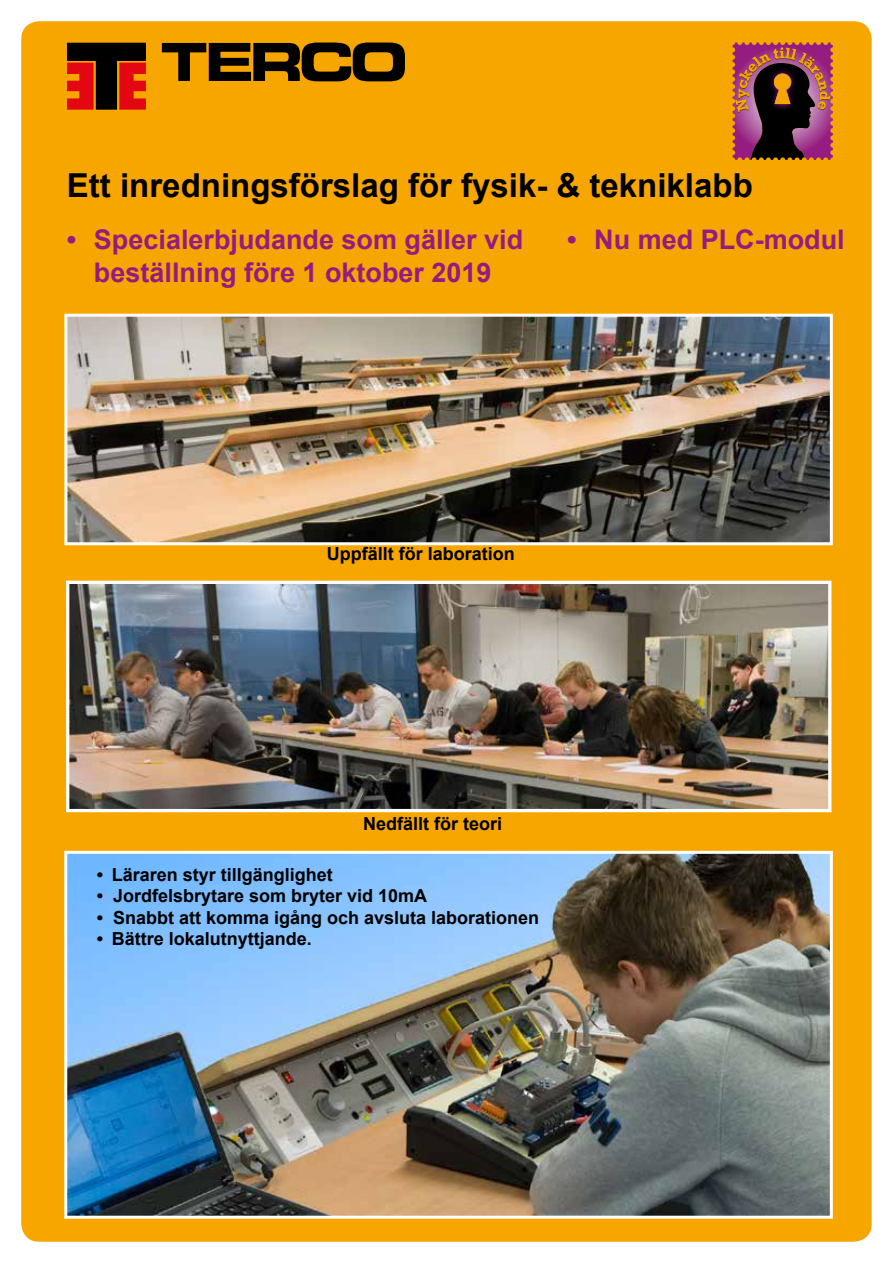
<style>
.page{position:relative;width:893px;height:1263px;background:#fff}
.page>*{position:absolute;margin:0;border:0;box-sizing:border-box;transform-origin:0 0}
.t1{font:700 33px "Arial";color:#000}
.t2{font:700 27px/32.4px "Arial";color:#951b81;text-align:center}
.t3{font:700 27px "Arial";color:#941b80}
.t4{font:700 18px "Arial";color:#000}
</style>
<div class="page">
<div style="left:21px;top:21px;width:851px;height:1221px;background:#f7a600;border-radius:18px"></div>
<svg style="left:67px;top:43px;width:79px;height:67px;background:#7c1707"></svg>
<svg style="left:162px;top:43px;width:243px;height:38px"></svg>
<svg style="left:733px;top:43px;width:97px;height:117px;background:#733548"></svg>
<img style="left:68px;top:318px;width:761px;height:223px">
<div style="left:64px;top:314px;width:769px;height:231px;border:3px solid #fff"></div>
<img style="left:70px;top:585px;width:757px;height:223px">
<div style="left:66px;top:581px;width:765px;height:231px;border:3px solid #fff"></div>
<img style="left:68px;top:855px;width:761px;height:360px">
<div style="left:64px;top:851px;width:769px;height:368px;border:3px solid #fff"></div>
<h1 class="t1" style="left:67px;top:163px;width:687px">Ett inredningsförslag för fysik- &amp; tekniklabb</h1>
<h2 class="t2" style="left:67px;top:224px;width:458px">• Specialerbjudande som gäller vid beställning före 1 oktober 2019</h2>
<h2 class="t3" style="left:567px;top:222px;width:279px">• Nu med PLC-modul</h2>
<p class="t4" style="left:327px;top:542px;width:190px">Uppfällt för laboration</p>
<p class="t4" style="left:363px;top:811px;width:141px">Nedfällt för teori</p>
<p class="t4" style="left:97px;top:862px;width:238px">• Läraren styr tillgänglighet</p>
<p class="t4" style="left:97px;top:884px;width:332px">• Jordfelsbrytare som bryter vid 10mA</p>
<p class="t4" style="left:97px;top:905px;width:444px">• Snabbt att komma igång och avsluta laborationen</p>
<p class="t4" style="left:97px;top:927px;width:217px">• Bättre lokalutnyttjande.</p>
</div>
